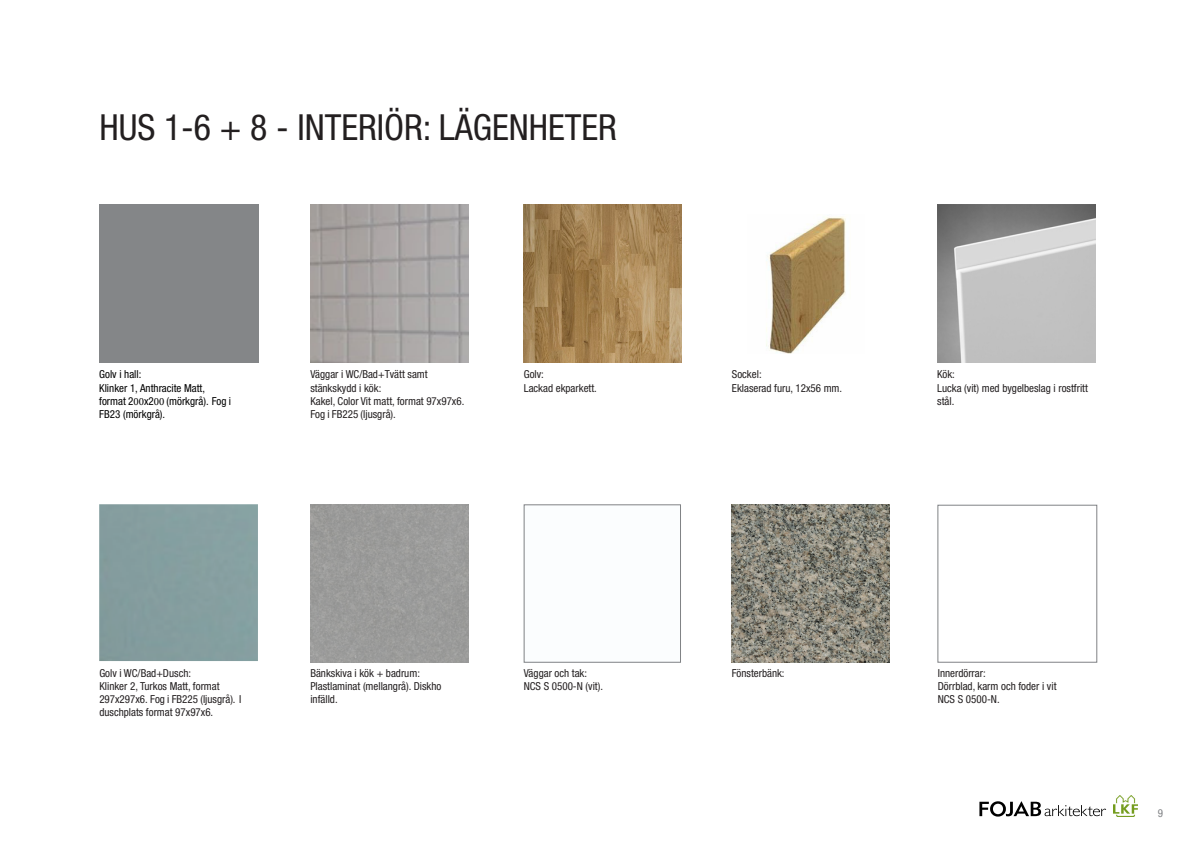
<style>
.page{position:relative;width:1191px;height:842px;background:#fff}
.page>*{position:absolute;margin:0;border:0;box-sizing:border-box;transform-origin:0 0}
.Avsnittsrubrik{font:condensed 36px "Helvetica Neue LT Pro";color:#231f20}
.Bildtext{font:condensed 11px/13.2px "Helvetica Neue LT Pro";color:#231f20}
.Bildtext-2{font:condensed 11px/13.2px "Helvetica Neue LT Pro";color:#000}
.t1{font:condensed 11px "Helvetica Neue LT Pro";color:#808285}
.s1{font-family:"Minion Pro";font-stretch:normal}
</style>
<div class="page">
<svg style="left:979px;top:801px;width:127px;height:16px"></svg>
<img style="left:1113px;top:795px;width:24px;height:22px">
<img style="left:937px;top:204px;width:158px;height:158px">
<img style="left:524px;top:204px;width:157px;height:158px">
<img style="left:732px;top:504px;width:157px;height:159px">
<div style="left:310px;top:504px;width:159px;height:159px;background:#9b9b9a"></div>
<div style="left:523px;top:505px;width:158px;height:158px;background:#fbfdfe"></div>
<div style="left:524px;top:504px;width:157px;height:159px;border:1px solid #808285"></div>
<img style="left:766px;top:217px;width:80px;height:136px">
<img style="left:310px;top:204px;width:159px;height:158px">
<div style="left:937px;top:505px;width:160px;height:158px;border:1px solid #808285"></div>
<div style="left:99px;top:504px;width:159px;height:157px;background:#859e9f"></div>
<p class="Avsnittsrubrik" style="left:99px;top:106px;width:519px">HUS 1-6 + 8 - INTERIÖR: LÄGENHETER</p>
<p class="Bildtext-2" style="left:99px;top:368px;width:133px">Golv i hall:<br>Klinker 1, Anthracite Matt, format 2<span class="s1">00</span>x2<span class="s1">00</span> (mörkgrå). Fog i<br>FB23 (mörkgrå).</p>
<p class="Bildtext" style="left:310px;top:368px;width:155px">Väggar i WC/Bad+Tvätt samt stänkskydd i kök:<br>Kakel, Color Vit matt, format 97x97x6.<br>Fog i FB225 (ljusgrå).</p>
<p class="Bildtext" style="left:524px;top:368px;width:22px">Golv:</p>
<p class="Bildtext" style="left:524px;top:381px;width:75px">Lackad ekparkett.</p>
<p class="Bildtext" style="left:732px;top:368px;width:31px">Sockel:</p>
<p class="Bildtext" style="left:732px;top:381px;width:112px">Eklaserad furu, 12x56 mm.</p>
<p class="Bildtext" style="left:937px;top:368px;width:19px">Kök:</p>
<p class="Bildtext" style="left:937px;top:381px;width:152px">Lucka (vit) med bygelbeslag i rostfritt stål.</p>
<p class="Bildtext" style="left:99px;top:666px;width:143px">Golv i WC/Bad+Dusch:<br>Klinker 2, Turkos Matt, format<br>297x297x6. Fog i FB225 (ljusgrå). I duschplats format 97x97x6.</p>
<p class="Bildtext" style="left:310px;top:666px;width:111px">Bänkskiva i kök + badrum:</p>
<p class="Bildtext" style="left:310px;top:679px;width:133px">Plastlaminat (mellangrå). Diskho infälld.</p>
<p class="Bildtext" style="left:524px;top:666px;width:65px">Väggar och tak:</p>
<p class="Bildtext" style="left:524px;top:679px;width:81px">NCS S 0500-N (vit).</p>
<p class="Bildtext" style="left:732px;top:666px;width:54px">Fönsterbänk:</p>
<p class="Bildtext" style="left:937px;top:666px;width:49px">Innerdörrar:</p>
<p class="Bildtext" style="left:937px;top:679px;width:120px">Dörrblad, karm och foder i vit</p>
<p class="Bildtext" style="left:937px;top:692px;width:63px">NCS S 0500-N.</p>
<p class="t1" style="left:1158px;top:806px;width:7px">9</p>
</div>
